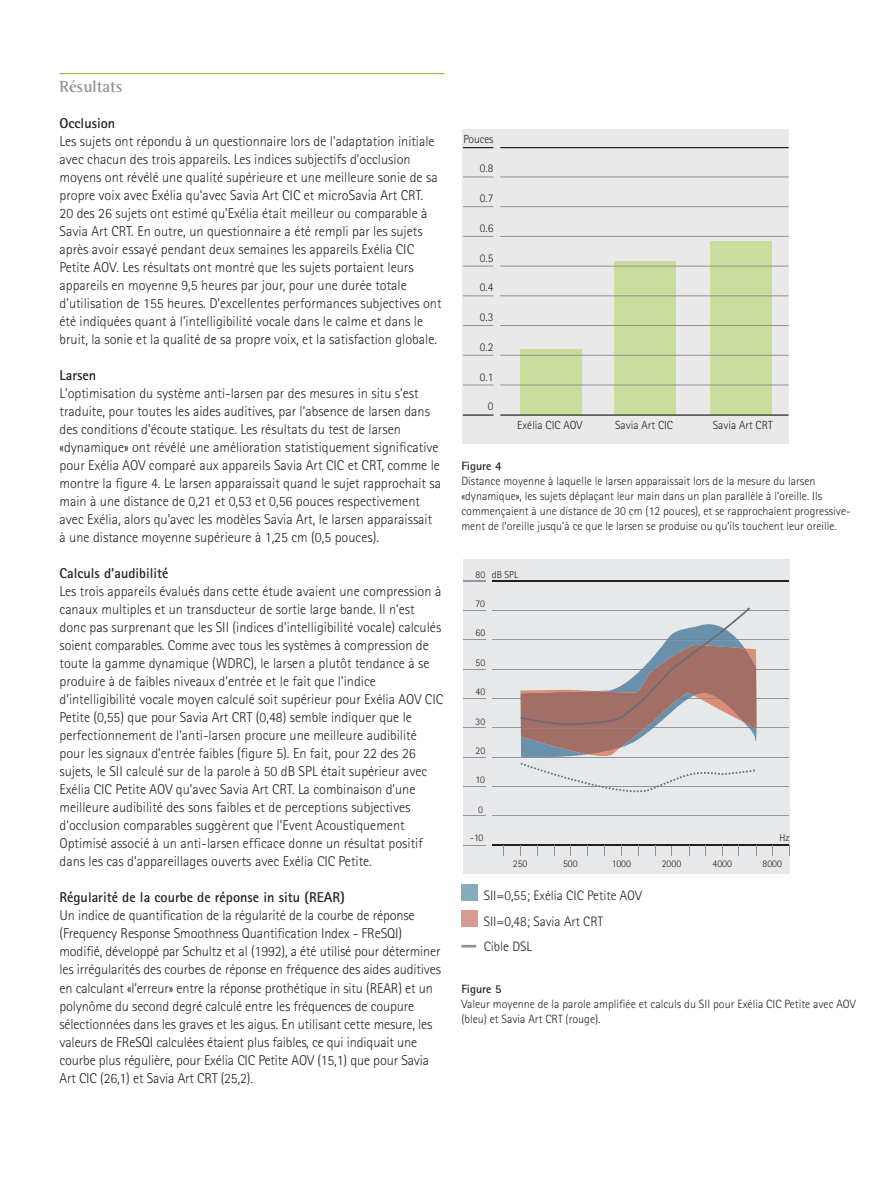
<style>
.page{position:relative;width:893px;height:1191px;background:#fff}
.page>*{position:absolute;margin:0;border:0;box-sizing:border-box;transform-origin:0 0}
.t1{font:700 16.5px "Rotis Semi Serif Pro";color:#919190}
.t2{font:300 14.25px/18px "Rotis Sans Serif Pro";color:#222221}
.t3{font:700 14.25px "Rotis Sans Serif Pro";color:#222221}
.t4{font:300 13.65px/25.5px "Rotis Sans Serif Pro";color:#222221}
.t5{font:300 12px/15px "Rotis Sans Serif Pro";color:#222221}
.t6{font:700 12px "Rotis Sans Serif Pro";color:#222221}
.t7{font:300 11.7px "Rotis Sans Serif Pro";color:#222221}
.t8{font:300 10.05px "Rotis Sans Serif Pro";color:#231f20}
</style>
<div class="page">
<div style="left:462px;top:129px;width:327px;height:314px;background:#e9e9e9"></div>
<div style="left:520px;top:349px;width:62px;height:66px;background:#cbdd9c"></div>
<div style="left:614px;top:261px;width:61px;height:153px;background:#cbdd9c"></div>
<div style="left:710px;top:242px;width:62px;height:173px;background:#cbdd9c"></div>
<div style="left:463px;top:559px;width:326px;height:315px;background:#e7e8e9"></div>
<hr style="left:492px;top:698px;width:296px;height:1px;background:#939598">
<hr style="left:492px;top:669px;width:296px;height:1px;background:#939598">
<hr style="left:492px;top:844px;width:297px;height:1px;background:#231f20">
<hr style="left:492px;top:727px;width:296px;height:1px;background:#939598">
<hr style="left:492px;top:757px;width:296px;height:1px;background:#939598">
<hr style="left:492px;top:610px;width:296px;height:1px;background:#939598">
<hr style="left:492px;top:639px;width:296px;height:1px;background:#939598">
<hr style="left:492px;top:581px;width:296px;height:1px;background:#939598">
<hr style="left:492px;top:580px;width:296px;height:1px;background:#231f20">
<hr style="left:492px;top:786px;width:296px;height:1px;background:#939598">
<hr style="left:492px;top:815px;width:296px;height:1px;background:#939598">
<svg style="left:463px;top:698px;width:23px;height:1px"></svg>
<svg style="left:463px;top:669px;width:23px;height:1px"></svg>
<svg style="left:463px;top:727px;width:23px;height:1px"></svg>
<svg style="left:463px;top:757px;width:23px;height:1px"></svg>
<svg style="left:463px;top:610px;width:23px;height:1px"></svg>
<svg style="left:463px;top:639px;width:23px;height:1px"></svg>
<svg style="left:463px;top:580px;width:23px;height:2px"></svg>
<svg style="left:463px;top:786px;width:23px;height:1px"></svg>
<svg style="left:463px;top:815px;width:23px;height:1px"></svg>
<svg style="left:463px;top:845px;width:23px;height:1px"></svg>
<svg style="left:520px;top:607px;width:237px;height:185px"></svg>
<hr style="left:463px;top:147px;width:30px;height:1px;background:#222221">
<hr style="left:463px;top:177px;width:30px;height:1px;background:#919190">
<hr style="left:463px;top:206px;width:30px;height:1px;background:#919190">
<hr style="left:463px;top:236px;width:30px;height:1px;background:#919190">
<hr style="left:463px;top:266px;width:30px;height:1px;background:#919190">
<hr style="left:463px;top:295px;width:30px;height:1px;background:#919190">
<hr style="left:463px;top:325px;width:30px;height:1px;background:#919190">
<hr style="left:463px;top:355px;width:30px;height:1px;background:#919190">
<hr style="left:463px;top:385px;width:30px;height:1px;background:#919190">
<hr style="left:463px;top:414px;width:30px;height:2px;background:#222221">
<hr style="left:500px;top:147px;width:288px;height:1px;background:#222221">
<hr style="left:500px;top:177px;width:288px;height:1px;background:#919190">
<hr style="left:500px;top:206px;width:288px;height:1px;background:#919190">
<hr style="left:500px;top:236px;width:288px;height:1px;background:#919190">
<hr style="left:500px;top:266px;width:288px;height:1px;background:#919190">
<hr style="left:500px;top:295px;width:288px;height:1px;background:#919190">
<hr style="left:500px;top:325px;width:288px;height:1px;background:#919190">
<hr style="left:500px;top:355px;width:288px;height:1px;background:#919190">
<hr style="left:500px;top:385px;width:288px;height:1px;background:#919190">
<hr style="left:500px;top:414px;width:288px;height:2px;background:#222221">
<hr style="left:60px;top:73px;width:384px;height:1px;background:#97bb3a">
<div style="left:461px;top:910px;width:16px;height:16px;background:#d79992"></div>
<div style="left:462px;top:884px;width:16px;height:16px;background:#86adbf"></div>
<svg style="left:461px;top:945px;width:15px;height:2px"></svg>
<p class="t1" style="left:60px;top:81px;width:64px">Résultats</p>
<p class="t3" style="left:60px;top:118px;width:57px">Occlusion</p>
<p class="t2" style="left:60px;top:134px;width:384px">Les sujets ont répondu à un questionnaire lors de l’adaptation initiale avec chacun des trois appareils. Les indices subjectifs d’occlusion moyens ont révélé une qualité supérieure et une meilleure sonie de sa propre voix avec Exélia qu’avec Savia Art CIC et microSavia Art CRT.<br>20 des 26 sujets ont estimé qu’Exélia était meilleur ou comparable à Savia Art CRT. En outre, un questionnaire a été rempli par les sujets après avoir essayé pendant deux semaines les appareils Exélia CIC Petite AOV. Les résultats ont montré que les sujets portaient leurs appareils en moyenne 9,5 heures par jour, pour une durée totale d’utilisation de 155 heures. D’excellentes performances subjectives ont été indiquées quant à l’intelligibilité vocale dans le calme et dans le bruit, la sonie et la qualité de sa propre voix, et la satisfaction globale.</p>
<p class="t3" style="left:60px;top:370px;width:38px">Larsen</p>
<p class="t2" style="left:60px;top:386px;width:383px">L’optimisation du système anti-larsen par des mesures in situ s’est traduite, pour toutes les aides auditives, par l’absence de larsen dans des conditions d’écoute statique. Les résultats du test de larsen «dynamique» ont révélé une amélioration statistiquement significative pour Exélia AOV comparé aux appareils Savia Art CIC et CRT, comme le montre la figure 4. Le larsen apparaissait quand le sujet rapprochait sa main à une distance de 0,21 et 0,53 et 0,56 pouces respectivement avec Exélia, alors qu’avec les modèles Savia Art, le larsen apparaissait à une distance moyenne supérieure à 1,25 cm (0,5 pouces).</p>
<p class="t3" style="left:60px;top:568px;width:110px">Calculs d’audibilité</p>
<p class="t2" style="left:60px;top:584px;width:385px">Les trois appareils évalués dans cette étude avaient une compression à canaux multiples et un transducteur de sortie large bande. Il n’est donc pas surprenant que les SII (indices d’intelligibilité vocale) calculés soient comparables. Comme avec tous les systèmes à compression de toute la gamme dynamique (WDRC), le larsen a plutôt tendance à se produire à de faibles niveaux d’entrée et le fait que l’indice d’intelligibilité vocale moyen calculé soit supérieur pour Exélia AOV CIC Petite (0,55) que pour Savia Art CRT (0,48) semble indiquer que le perfectionnement de l’anti-larsen procure une meilleure audibilité pour les signaux d’entrée faibles (figure 5). En fait, pour 22 des 26 sujets, le SII calculé sur de la parole à 50 dB SPL était supérieur avec Exélia CIC Petite AOV qu’avec Savia Art CRT. La combinaison d’une meilleure audibilité des sons faibles et de perceptions subjectives d’occlusion comparables suggèrent que l’Event Acoustiquement Optimisé associé à un anti-larsen efficace donne un résultat positif dans les cas d’appareillages ouverts avec Exélia CIC Petite.</p>
<p class="t3" style="left:60px;top:892px;width:287px">Régularité de la courbe de réponse in situ (REAR)</p>
<p class="t2" style="left:60px;top:908px;width:383px">Un indice de quantification de la régularité de la courbe de réponse (Frequency Response Smoothness Quantification Index - FReSQI) modifié, développé par Schultz et al (1992), a été utilisé pour déterminer les irrégularités des courbes de réponse en fréquence des aides auditives en calculant «l’erreur» entre la réponse prothétique in situ (REAR) et un polynôme du second degré calculé entre les fréquences de coupure sélectionnées dans les graves et les aigus. En utilisant cette mesure, les valeurs de FReSQI calculées étaient plus faibles, ce qui indiquait une courbe plus régulière, pour Exélia CIC Petite AOV (15,1) que pour Savia Art CIC (26,1) et Savia Art CRT (25,2).</p>
<p class="t7" style="left:463px;top:135px;width:31px">Pouces</p>
<p class="t7" style="left:480px;top:164px;width:15px">0.8</p>
<p class="t7" style="left:480px;top:194px;width:15px">0.7</p>
<p class="t7" style="left:480px;top:224px;width:15px">0.6</p>
<p class="t7" style="left:480px;top:253px;width:15px">0.5</p>
<p class="t7" style="left:480px;top:283px;width:15px">0.4</p>
<p class="t7" style="left:480px;top:313px;width:15px">0.3</p>
<p class="t7" style="left:480px;top:343px;width:15px">0.2</p>
<p class="t7" style="left:480px;top:372px;width:15px">0.1</p>
<p class="t7" style="left:488px;top:402px;width:7px">0</p>
<p class="t7" style="left:517px;top:420px;width:67px">Exélia CIC AOV</p>
<p class="t7" style="left:615px;top:420px;width:59px">Savia Art CIC</p>
<p class="t7" style="left:713px;top:420px;width:61px">Savia Art CRT</p>
<p class="t6" style="left:461px;top:462px;width:42px">Figure 4</p>
<p class="t5" style="left:461px;top:475px;width:391px">Distance moyenne à laquelle le larsen apparaissait lors de la mesure du larsen «dynamique», les sujets déplaçant leur main dans un plan parallèle à l’oreille. Ils commençaient à une distance de 30 cm (12 pouces), et se rapprochaient progressive&shy;ment de l’oreille jusqu’à ce que le larsen se produise ou qu’ils touchent leur oreille.</p>
<p class="t8" style="left:476px;top:571px;width:44px">80 dB SPL</p>
<p class="t8" style="left:476px;top:600px;width:11px">70</p>
<p class="t8" style="left:476px;top:629px;width:11px">60</p>
<p class="t8" style="left:476px;top:659px;width:11px">50</p>
<p class="t8" style="left:476px;top:688px;width:11px">40</p>
<p class="t8" style="left:476px;top:717px;width:11px">30</p>
<p class="t8" style="left:476px;top:747px;width:11px">20</p>
<p class="t8" style="left:476px;top:776px;width:11px">10</p>
<p class="t8" style="left:478px;top:806px;width:6px">0</p>
<p class="t8" style="left:470px;top:834px;width:15px">-10</p>
<p class="t8" style="left:779px;top:834px;width:11px">Hz</p>
<p class="t8" style="left:513px;top:859px;width:16px">250</p>
<p class="t8" style="left:563px;top:859px;width:16px">500</p>
<p class="t8" style="left:612px;top:859px;width:21px">1000</p>
<p class="t8" style="left:662px;top:859px;width:21px">2000</p>
<p class="t8" style="left:712px;top:859px;width:21px">4000</p>
<p class="t8" style="left:762px;top:859px;width:21px">8000</p>
<p class="t4" style="left:484px;top:884px;width:160px">SII=0,55; Exélia CIC Petite AOV<br>SII=0,48; Savia Art CRT<br>Cible DSL</p>
<p class="t6" style="left:461px;top:984px;width:42px">Figure 5</p>
<p class="t5" style="left:461px;top:997px;width:396px">Valeur moyenne de la parole amplifiée et calculs du SII pour Exélia CIC Petite avec AOV (bleu) et Savia Art CRT (rouge).</p>
</div>
